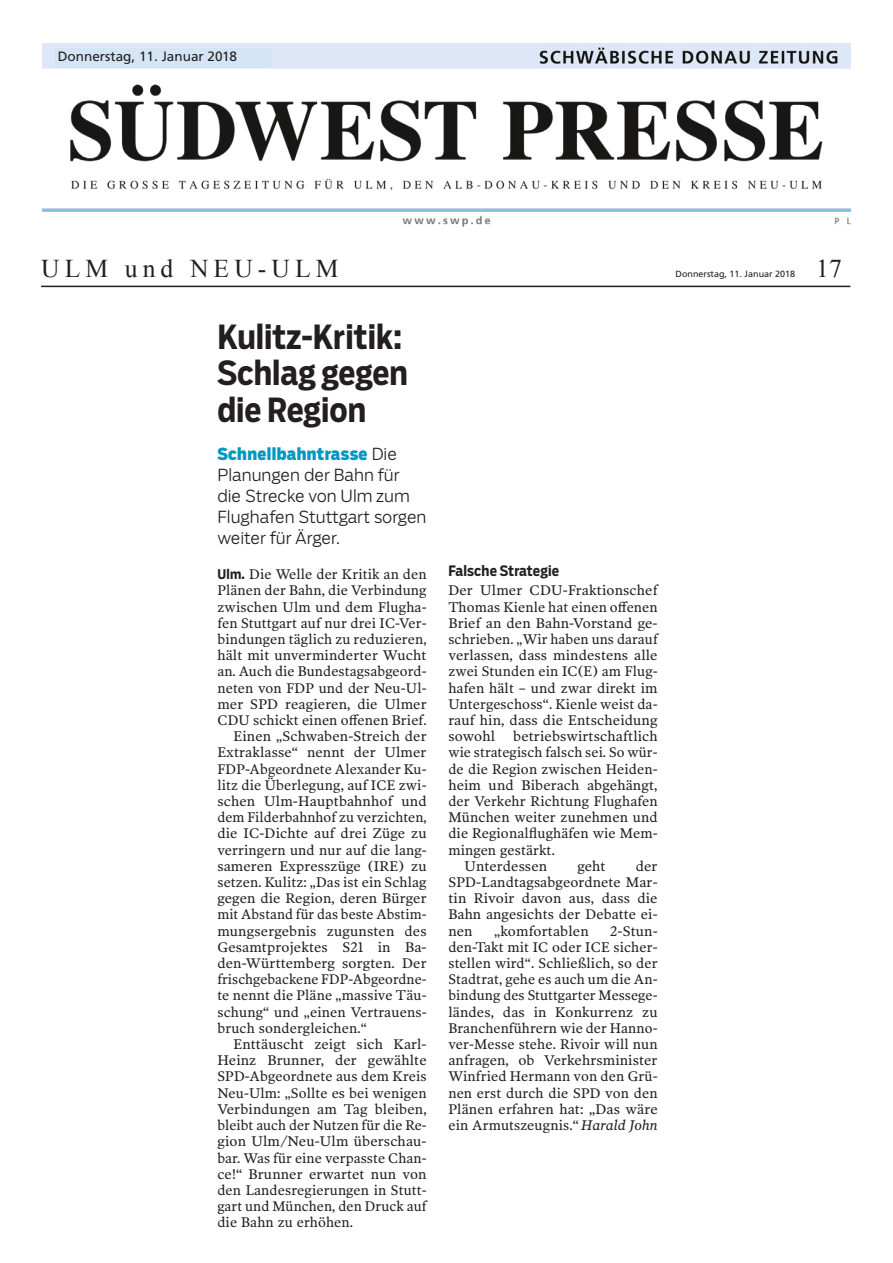
<style>
.page{position:relative;width:893px;height:1263px;background:#fff}
.page>*{position:absolute;margin:0;border:0;box-sizing:border-box;transform-origin:0 0}
.t1{font:700 33px/36.8px "Salvo Sans Cond";color:#231f20}
.t2{font:25.65px "Times New Roman";letter-spacing:.2em;color:#231f20}
.t3{font:300 16.5px/21px "Salvo Sans";color:#231f20}
.t4{font:900 16.5px "Salvo Sans Cond";letter-spacing:.02em;color:#0098c1}
.t5{font:700 14.25px "Salvo Sans Cond";letter-spacing:.01em;color:#231f20}
.t6{font:14.1px/16.2px "Poynter OS Text Two";letter-spacing:.01em;color:#231f20;text-align:justify}
.t7{font:14.1px "Poynter OS Text Two";letter-spacing:.01em;color:#231f20;scale:.96 1}
.t8{font:13.5px "Frutiger LT Std";color:#231f20}
.t9{font:9px "Frutiger LT Std";color:#231f20}
.s1{font-family:"Salvo Sans";font-weight:300;color:#231f20}
.s2{font-family:"Salvo Sans Cond";font-weight:700;font-size:13.2px}
.s3{font-style:italic}
</style>
<div class="page">
<img style="left:43px;top:43px;width:807px;height:184px">
<div style="left:54px;top:48px;width:216px;height:19px;background:#d4e6f5"></div>
<hr style="left:41px;top:286px;width:809px;height:1px;background:#231f20">
<p class="t8" style="left:58px;top:49px;width:181px">Donnerstag, 11. Januar 2018</p>
<h2 class="t2" style="left:41px;top:251px;width:299px">ULM und NEU-ULM</h2>
<p class="t9" style="left:676px;top:269px;width:121px">Donnerstag, 11. Januar 2018</p>
<h2 class="t2" style="left:816px;top:251px;width:27px">17</h2>
<h1 class="t1" style="left:217px;top:318px;width:192px">Kulitz-Kritik:<br>Schlag gegen die Region</h1>
<p class="t4" style="left:217px;top:443px;width:181px">Schnellbahntrasse <span class="s1">Die</span></p>
<p class="t3" style="left:217px;top:464px;width:211px">Planungen der Bahn für die Strecke von Ulm zum<br>Flughafen Stuttgart sorgen weiter für Ärger.</p>
<p class="t6" style="left:217px;top:566px;width:211px"><span class="s2">Ulm.</span> Die Welle der Kritik an den</p>
<p class="t6" style="left:217px;top:582px;width:211px">Plänen der Bahn, die Verbindung</p>
<p class="t6" style="left:217px;top:598px;width:211px">zwischen Ulm und dem Flugha-</p>
<p class="t6" style="left:217px;top:614px;width:211px">fen Stuttgart auf nur drei IC-Ver-</p>
<p class="t6" style="left:217px;top:631px;width:211px">bindungen täglich zu reduzieren,</p>
<p class="t6" style="left:217px;top:647px;width:211px">hält mit unverminderter Wucht</p>
<p class="t6" style="left:217px;top:663px;width:211px">an. Auch die Bundestagsabgeord-</p>
<p class="t6" style="left:217px;top:679px;width:211px">neten von FDP und der Neu-Ul-</p>
<p class="t6" style="left:217px;top:695px;width:211px">mer SPD reagieren, die Ulmer</p>
<p class="t6" style="left:217px;top:712px;width:211px">CDU schickt einen offenen Brief.</p>
<p class="t6" style="left:234px;top:728px;width:195px">Einen „Schwaben-Streich der</p>
<p class="t6" style="left:217px;top:744px;width:211px">Extraklasse“ nennt der Ulmer</p>
<p class="t6" style="left:217px;top:760px;width:211px">FDP-Abgeordnete Alexander Ku-</p>
<p class="t6" style="left:217px;top:776px;width:211px">litz die Überlegung, auf ICE zwi-</p>
<p class="t6" style="left:217px;top:793px;width:211px">schen Ulm-Hauptbahnhof und</p>
<p class="t6" style="left:217px;top:809px;width:211px">dem Filderbahnhof zu verzichten,</p>
<p class="t6" style="left:217px;top:825px;width:211px">die IC-Dichte auf drei Züge zu</p>
<p class="t6" style="left:217px;top:841px;width:211px">verringern und nur auf die lang-</p>
<p class="t6" style="left:217px;top:857px;width:211px">sameren Expresszüge (IRE) zu</p>
<p class="t6" style="left:217px;top:874px;width:211px">setzen. Kulitz: „Das ist ein Schlag</p>
<p class="t6" style="left:217px;top:890px;width:211px">gegen die Region, deren Bürger</p>
<p class="t7" style="left:217px;top:906px;width:219px">mit Abstand für das beste Abstim-</p>
<p class="t6" style="left:217px;top:922px;width:211px">mungsergebnis zugunsten des</p>
<p class="t6" style="left:217px;top:938px;width:211px">Gesamtprojektes S21 in Ba-</p>
<p class="t6" style="left:217px;top:955px;width:211px">den-Württemberg sorgten. Der</p>
<p class="t7" style="left:217px;top:971px;width:219px">frischgebackene FDP-Abgeordne-</p>
<p class="t6" style="left:217px;top:987px;width:211px">te nennt die Pläne „massive Täu-</p>
<p class="t6" style="left:217px;top:1003px;width:211px">schung“ und „einen Vertrauens-</p>
<p class="t6" style="left:217px;top:1019px;width:151px">bruch sondergleichen.“</p>
<p class="t6" style="left:234px;top:1036px;width:195px">Enttäuscht zeigt sich Karl-</p>
<p class="t6" style="left:217px;top:1052px;width:211px">Heinz Brunner, der gewählte</p>
<p class="t6" style="left:217px;top:1068px;width:211px">SPD-Abgeordnete aus dem Kreis</p>
<p class="t6" style="left:217px;top:1084px;width:211px">Neu-Ulm: „Sollte es bei wenigen</p>
<p class="t6" style="left:217px;top:1100px;width:211px">Verbindungen am Tag bleiben,</p>
<p class="t7" style="left:217px;top:1116px;width:219px">bleibt auch der Nutzen für die Re-</p>
<p class="t6" style="left:217px;top:1133px;width:211px">gion Ulm/Neu-Ulm überschau-</p>
<p class="t6" style="left:217px;top:1149px;width:211px">bar. Was für eine verpasste Chan-</p>
<p class="t6" style="left:217px;top:1165px;width:211px">ce!“ Brunner erwartet nun von</p>
<p class="t6" style="left:217px;top:1181px;width:211px">den Landesregierungen in Stutt-</p>
<p class="t6" style="left:217px;top:1198px;width:211px">gart und München, den Druck auf</p>
<p class="t6" style="left:217px;top:1214px;width:137px">die Bahn zu erhöhen.</p>
<p class="t5" style="left:448px;top:561px;width:112px">Falsche Strategie</p>
<p class="t6" style="left:448px;top:582px;width:211px">Der Ulmer CDU-Fraktionschef Thomas Kienle hat einen offenen Brief an den Bahn-Vorstand ge&shy;schrieben. „Wir haben uns darauf verlassen, dass mindestens alle zwei Stunden ein IC(E) am Flug&shy;hafen hält – und zwar direkt im Untergeschoss“. Kienle weist da&shy;rauf hin, dass die Entscheidung sowohl</p>
<p class="t6" style="left:513px;top:728px;width:146px">betriebswirtschaftlich</p>
<p class="t6" style="left:448px;top:744px;width:211px">wie strategisch falsch sei. So wür-</p>
<p class="t6" style="left:448px;top:760px;width:211px">de die Region zwischen Heiden-</p>
<p class="t6" style="left:448px;top:776px;width:211px">heim und Biberach abgehängt,</p>
<p class="t6" style="left:448px;top:792px;width:211px">der Verkehr Richtung Flughafen</p>
<p class="t6" style="left:448px;top:809px;width:211px">München weiter zunehmen und</p>
<p class="t6" style="left:448px;top:825px;width:211px">die Regionalflughäfen wie Mem-</p>
<p class="t6" style="left:448px;top:841px;width:108px">mingen gestärkt.</p>
<p class="t6" style="left:464px;top:857px;width:84px">Unterdessen</p>
<p class="t6" style="left:577px;top:857px;width:30px">geht</p>
<p class="t6" style="left:448px;top:857px;width:211px;text-indent:187px">der SPD-Landtagsabgeordnete Mar&shy;tin Rivoir davon aus, dass die Bahn angesichts der Debatte ei&shy;nen</p>
<p class="t6" style="left:494px;top:922px;width:96px">„komfortablen</p>
<p class="t6" style="left:448px;top:922px;width:211px;text-indent:162px">2-Stun&shy;den-Takt mit IC oder ICE sicher&shy;stellen wird“. Schließlich, so der Stadtrat, gehe es auch um die An&shy;bindung des Stuttgarter Messege&shy;ländes, das in Konkurrenz zu Branchenführern wie der Hanno&shy;ver-Messe stehe. Rivoir will nun anfragen, ob Verkehrsminister Winfried Hermann von den Grü&shy;nen erst durch die SPD von den Plänen erfahren hat: „Das wäre ein Armutszeugnis.“ <span class="s3">Harald John</span></p>
</div>
